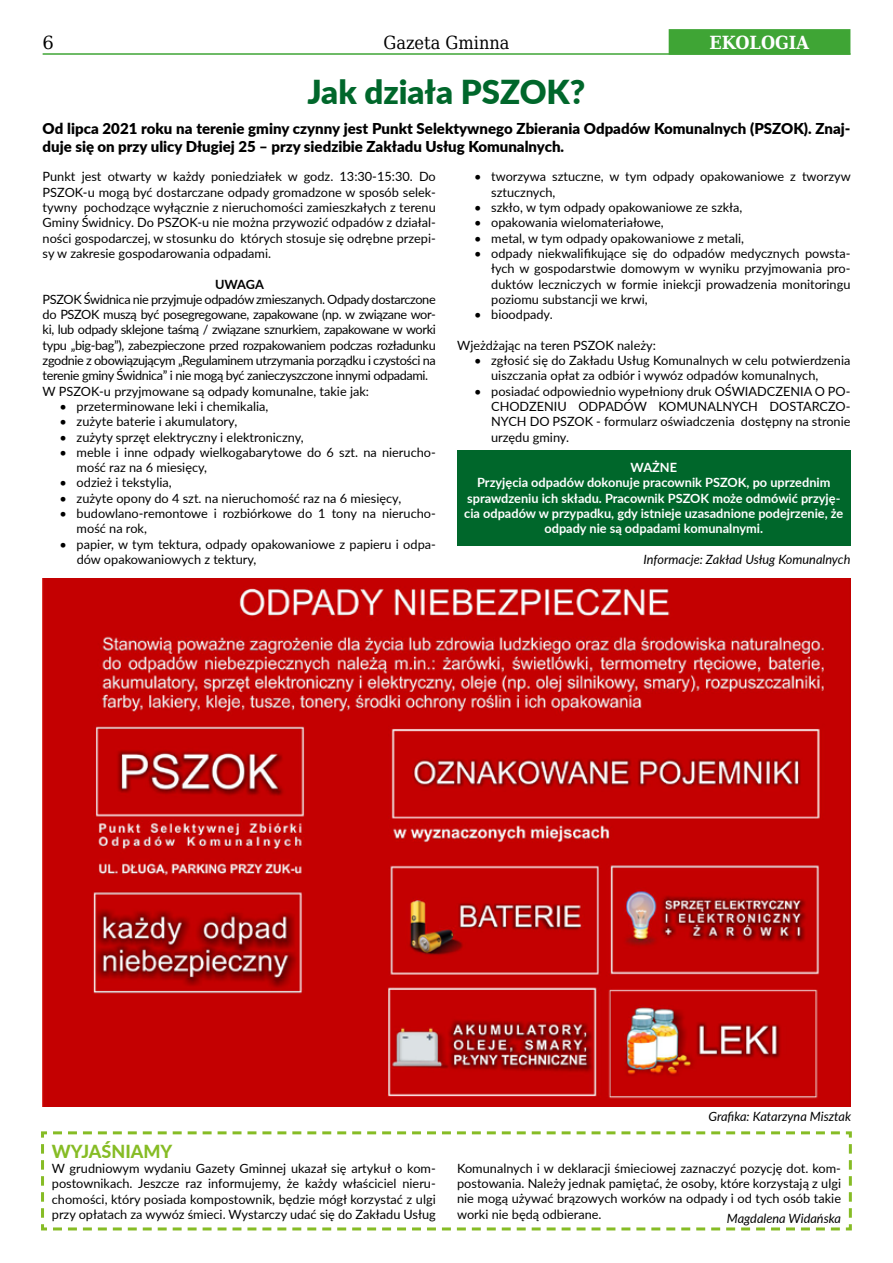
<style>
.page{position:relative;width:893px;height:1263px;background:#fff}
.page>*{position:absolute;margin:0;border:0;box-sizing:border-box;transform-origin:0 0}
.t1{font:900 33px "Lato";color:#00672b}
.t2{font:18px "DejaVu Serif";color:#000;scale:.9 1}
.t3{font:800 18px "Lato";color:#86bc25}
.t4{font:700 18px "DejaVu Serif";color:#fff;scale:.9 1}
.t5{font:18px "DejaVu Serif";color:#000}
.t6{font:900 15px/18px "Lato";color:#000}
.t7{font:12.75px/15.3px "Lato";color:#000;text-align:justify}
.t8{font:12.75px/15.3px "Lato";letter-spacing:-.03em;color:#000}
.t9{font:700 12.75px/15.3px "Lato";color:#fff;text-align:center}
.t10{font:italic 12.75px "Lato";color:#000}
.t11{font:700 12.75px "Lato";letter-spacing:-.015em;color:#000}
</style>
<div class="page">
<hr style="left:43px;top:53px;width:807px;height:2px;background:#3fa535">
<div style="left:669px;top:29px;width:181px;height:26px;background:#3fa535;border:2px solid #3fa535"></div>
<div style="left:457px;top:450px;width:393px;height:95px;background:#00672b"></div>
<img style="left:43px;top:578px;width:807px;height:529px">
<svg style="left:41px;top:1131px;width:811px;height:100px"></svg>
<h2 class="t5" style="left:43px;top:29px;width:13px">6</h2>
<h2 class="t2" style="left:383px;top:29px;width:142px">Gazeta Gminna</h2>
<h2 class="t4" style="left:709px;top:28px;width:112px">EKOLOGIA</h2>
<h1 class="t1" style="left:307px;top:67px;width:279px">Jak działa PSZOK?</h1>
<p class="t6" style="left:43px;top:119px;width:809px">Od lipca 2021 roku na terenie gminy czynny jest Punkt Selektywnego Zbierania Odpadów Komunalnych (PSZOK). Znaj&shy;duje się on przy ulicy Długiej 25 – przy siedzibie Zakładu Usług Komunalnych.</p>
<p class="t7" style="left:43px;top:169px;width:395px">Punkt jest otwarty w każdy poniedziałek w godz. 13:30-15:30. Do PSZOK-u mogą być dostarczane odpady gromadzone w sposób selek&shy;tywny pochodzące wyłącznie z nieruchomości zamieszkałych z terenu Gminy Świdnicy. Do PSZOK-u nie można przywozić odpadów z działal&shy;ności gospodarczej, w stosunku do których stosuje się odrębne przepi&shy;sy w zakresie gospodarowania odpadami.</p>
<p class="t11" style="left:215px;top:274px;width:50px">UWAGA</p>
<p class="t8" style="left:43px;top:291px;width:395px">PSZOK Świdnica nie przyjmuje odpadów zmieszanych. Odpady dostarczone do PSZOK muszą być posegregowane, zapakowane (np. w związane wor&shy;ki, lub odpady sklejone taśmą / związane sznurkiem, zapakowane w worki typu „big-bag”), zabezpieczone przed rozpakowaniem podczas rozładunku zgodnie z obowiązującym „Regulaminem utrzymania porządku i czystości na terenie gminy Świdnica” i nie mogą być zanieczyszczone innymi odpadami.<br>W PSZOK-u przyjmowane są odpady komunalne, takie jak:</p>
<p class="t7" style="left:60px;top:398px;width:210px">• przeterminowane leki i chemikalia,</p>
<p class="t7" style="left:60px;top:413px;width:179px">• zużyte baterie i akumulatory,</p>
<p class="t7" style="left:60px;top:429px;width:246px">• zużyty sprzęt elektryczny i elektroniczny,</p>
<p class="t7" style="left:77px;top:444px;width:361px;text-indent:-17px">• meble i inne odpady wielkogabarytowe do 6 szt. na nierucho&shy;mość raz na 6 miesięcy,</p>
<p class="t7" style="left:60px;top:475px;width:113px">• odzież i tekstylia,</p>
<p class="t7" style="left:60px;top:490px;width:343px">• zużyte opony do 4 szt. na nieruchomość raz na 6 miesięcy,</p>
<p class="t7" style="left:77px;top:505px;width:361px;text-indent:-17px">• budowlano-remontowe i rozbiórkowe do 1 tony na nierucho&shy;mość na rok,</p>
<p class="t7" style="left:77px;top:536px;width:361px;text-indent:-17px">• papier, w tym tektura, odpady opakowaniowe z papieru i odpa&shy;dów opakowaniowych z tektury,</p>
<p class="t7" style="left:491px;top:169px;width:361px;text-indent:-17px">• tworzywa sztuczne, w tym odpady opakowaniowe z tworzyw sztucznych,</p>
<p class="t7" style="left:474px;top:199px;width:270px">• szkło, w tym odpady opakowaniowe ze szkła,</p>
<p class="t7" style="left:474px;top:214px;width:191px">• opakowania wielomateriałowe,</p>
<p class="t7" style="left:474px;top:230px;width:271px">• metal, w tym odpady opakowaniowe z metali,</p>
<p class="t7" style="left:491px;top:245px;width:361px;text-indent:-17px">• odpady niekwalifikujące się do odpadów medycznych powsta&shy;łych w gospodarstwie domowym w wyniku przyjmowania pro&shy;duktów leczniczych w formie iniekcji prowadzenia monitoringu poziomu substancji we krwi,</p>
<p class="t7" style="left:474px;top:306px;width:80px">• bioodpady.</p>
<p class="t7" style="left:457px;top:337px;width:200px">Wjeżdżając na teren PSZOK należy:</p>
<p class="t7" style="left:491px;top:352px;width:361px;text-indent:-17px">• zgłosić się do Zakładu Usług Komunalnych w celu potwierdzenia uiszczania opłat za odbiór i wywóz odpadów komunalnych,</p>
<p class="t7" style="left:491px;top:383px;width:361px;text-indent:-17px">• posiadać odpowiednio wypełniony druk OŚWIADCZENIA O PO-CHODZENIU ODPADÓW KOMUNALNYCH DOSTARCZO-NYCH DO PSZOK - formularz oświadczenia dostępny na stronie urzędu gminy.</p>
<p class="t9" style="left:464px;top:459px;width:381px">WAŻNE<br>Przyjęcia odpadów dokonuje pracownik PSZOK, po uprzednim sprawdzeniu ich składu. Pracownik PSZOK może odmówić przyję&shy;cia odpadów w przypadku, gdy istnieje uzasadnione podejrzenie, że odpady nie są odpadami komunalnymi.</p>
<p class="t10" style="left:644px;top:550px;width:208px">Informacje: Zakład Usług Komunalnych</p>
<p class="t10" style="left:708px;top:1107px;width:144px">Grafika: Katarzyna Misztak</p>
<h2 class="t3" style="left:52px;top:1138px;width:122px">WYJAŚNIAMY</h2>
<p class="t7" style="left:52px;top:1160px;width:385px">W grudniowym wydaniu Gazety Gminnej ukazał się artykuł o kom&shy;postownikach. Jeszcze raz informujemy, że każdy właściciel nieru&shy;chomości, który posiada kompostownik, będzie mógł korzystać z ulgi przy opłatach za wywóz śmieci. Wystarczy udać się do Zakładu Usług</p>
<p class="t7" style="left:457px;top:1160px;width:385px">Komunalnych i w deklaracji śmieciowej zaznaczyć pozycję dot. kom&shy;postowania. Należy jednak pamiętać, że osoby, które korzystają z ulgi nie mogą używać brązowych worków na odpady i od tych osób takie worki nie będą odbierane.</p>
<p class="t10" style="left:727px;top:1210px;width:116px">Magdalena Widańska</p>
</div>
